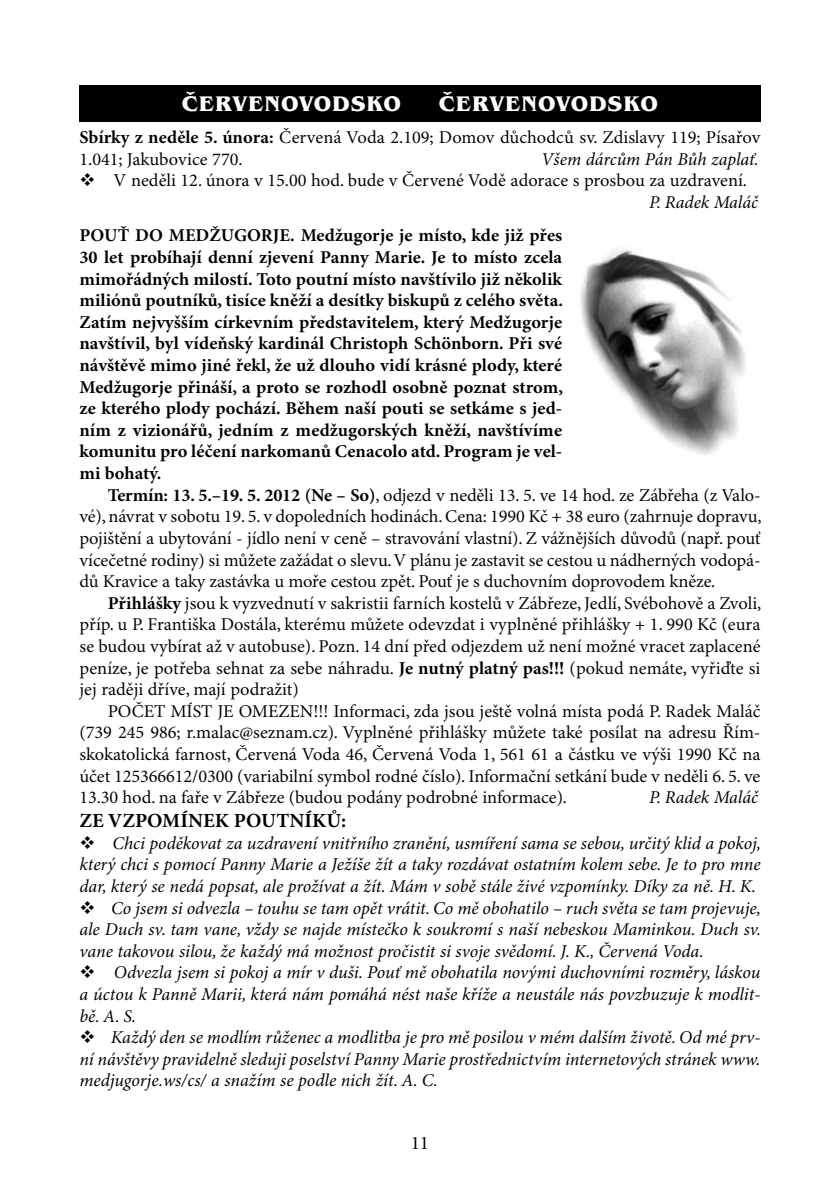
<style>
.page{position:relative;width:840px;height:1191px;background:#fff}
.page>*{position:absolute;margin:0;border:0;box-sizing:border-box;transform-origin:0 0}
.t1{font:700 21.8px "Benguiat Itc TOT";letter-spacing:.045em;color:#fff}
.t2{font:700 20px "Minion Pro";color:#000}
.t3{font:19px "Minion Pro";color:#000}
.t4{font:18px/21.6px "Minion Pro";letter-spacing:-.005em;color:#000;text-align:justify}
.t5{font:italic 18px/21.6px "Minion Pro";letter-spacing:-.005em;color:#000;text-align:justify}
.t6{font:700 18px/21.6px "Minion Pro";color:#000;text-align:justify}
.s1{font-weight:700}
.s2{font-style:italic}
</style>
<div class="page">
<div style="left:79px;top:85px;width:681px;height:36px;background:#000"></div>
<img style="left:580px;top:248px;width:166px;height:207px">
<p class="t1" style="left:182px;top:91px;width:221px">ČERVENOVODSKO</p>
<p class="t1" style="left:438px;top:91px;width:221px">ČERVENOVODSKO</p>
<p class="t4" style="left:79px;top:127px;width:682px"><span class="s1">Sbírky z neděle 5. února:</span> Červená Voda 2.109; Domov důchodců sv. Zdislavy 119; Písařov<br>1.041; Jakubovice 770.</p>
<p class="t5" style="left:541px;top:148px;width:219px">Všem dárcům Pán Bůh zaplať.</p>
<p class="t4" style="left:648px;top:170px;width:111px;text-indent:-569px">❖ V neděli 12. února v 15.00 hod. bude v Červené Vodě adorace s prosbou za uzdravení.<br><span class="s2">P. Radek Maláč</span></p>
<p class="t6" style="left:79px;top:225px;width:104px">POUŤ DO MED</p>
<p class="t6" style="left:79px;top:225px;width:485px;text-indent:130px">ŽUGORJE. Medžugorje je místo, kde již přes 30 let probíhají denní zjevení Panny Marie. Je to místo zcela mimořádných milostí. Toto poutní místo navštívilo již několik miliónů poutníků, tisíce kněží a desítky biskupů z celého světa.<br>Zatím nejvyšším církevním představitelem, který Medžugorje navštívil, byl vídeňský kardinál Christoph Schönborn. Při své návštěvě mimo jiné řekl, že už dlouho vidí krásné plody, které Medžugorje přináší, a proto se rozhodl osobně poznat strom, ze kterého plody pochází. Během naší pouti se setkáme s jed&shy;ním z vizionářů, jedním z medžugorských kněží, navštívíme komunitu pro léčení narkomanů Cenacolo atd. Program je vel&shy;mi bohatý.</p>
<p class="t4" style="left:79px;top:484px;width:683px;text-indent:28px"><span class="s1">Termín: 13. 5.–19. 5. 2012 (Ne – So)</span>, odjezd v neděli 13. 5. ve 14 hod. ze Zábřeha (z Valo&shy;vé), návrat v sobotu 19. 5. v dopoledních hodinách. Cena: 1990 Kč + 38 euro (zahrnuje dopravu, pojištění a ubytování - jídlo není v ceně – stravování vlastní). Z vážnějších důvodů (např. pouť vícečetné rodiny) si můžete zažádat o slevu. V plánu je zastavit se cestou u nádherných vodopá&shy;dů Kravice a taky zastávka u moře cestou zpět. Pouť je s duchovním doprovodem kněze.</p>
<p class="t4" style="left:79px;top:592px;width:683px;text-indent:28px"><span class="s1">Přihlášky</span> jsou k vyzvednutí v sakristii farních kostelů v Zábřeze, Jedlí, Svébohově a Zvoli, příp. u P. Františka Dostála, kterému můžete odevzdat i vyplněné přihlášky + 1. 990 Kč (eura se budou vybírat až v autobuse). Pozn. 14 dní před odjezdem už není možné vracet zaplacené peníze, je potřeba sehnat za sebe náhradu. <span class="s1">Je nutný platný pas!!!</span> (pokud nemáte, vyřiďte si jej raději dříve, mají podražit)</p>
<p class="t4" style="left:79px;top:700px;width:682px;text-indent:28px">POČET MÍST JE OMEZEN!!! Informaci, zda jsou ještě volná místa podá P. Radek Maláč (739 245 986; r.malac@seznam.cz). Vyplněné přihlášky můžete také posílat na adresu Řím&shy;skokatolická farnost, Červená Voda 46, Červená Voda 1, 561 61 a částku ve výši 1990 Kč na účet 125366612/0300 (variabilní symbol rodné číslo). Informační setkání bude v neděli 6. 5. ve 13.30 hod. na faře v Zábřeze (budou podány podrobné informace).</p>
<p class="t5" style="left:648px;top:787px;width:111px">P. Radek Maláč</p>
<p class="t2" style="left:79px;top:809px;width:82px">ZE VZPOMÍNE</p>
<p class="t2" style="left:215px;top:809px;width:133px">K POUTNÍKŮ:</p>
<p class="t5" style="left:79px;top:832px;width:682px">❖ Chci poděkovat za uzdravení vnitřního zranění, usmíření sama se sebou, určitý klid a pokoj, který chci s pomocí Panny Marie a Ježíše žít a taky rozdávat ostatním kolem sebe. Je to pro mne dar, který se nedá popsat, ale prožívat a žít. Mám v sobě stále živé vzpomínky. Díky za ně. H. K.</p>
<p class="t5" style="left:79px;top:897px;width:682px">❖ Co jsem si odvezla – touhu se tam opět vrátit. Co mě obohatilo – ruch světa se tam projevuje, ale Duch sv. tam vane, vždy se najde místečko k soukromí s naší nebeskou Maminkou. Duch sv. vane takovou silou, že každý má možnost pročistit si svoje svědomí. J. K., Červená Voda.</p>
<p class="t5" style="left:79px;top:962px;width:682px">❖ Odvezla jsem si pokoj a mír v duši. Pouť mě obohatila novými duchovními rozměry, láskou a úctou k Panně Marii, která nám pomáhá nést naše kříže a neustále nás povzbuzuje k modlit&shy;bě. A. S.</p>
<p class="t5" style="left:79px;top:1027px;width:682px">❖ Každý den se modlím růženec a modlitba je pro mě posilou v mém dalším životě. Od mé prv&shy;ní návštěvy pravidelně sleduji poselství Panny Marie prostřednictvím internetových stránek www. medjugorje.ws/cs/ a snažím se podle nich žít. A. C.</p>
<p class="t3" style="left:410px;top:1131px;width:20px">11</p>
</div>
